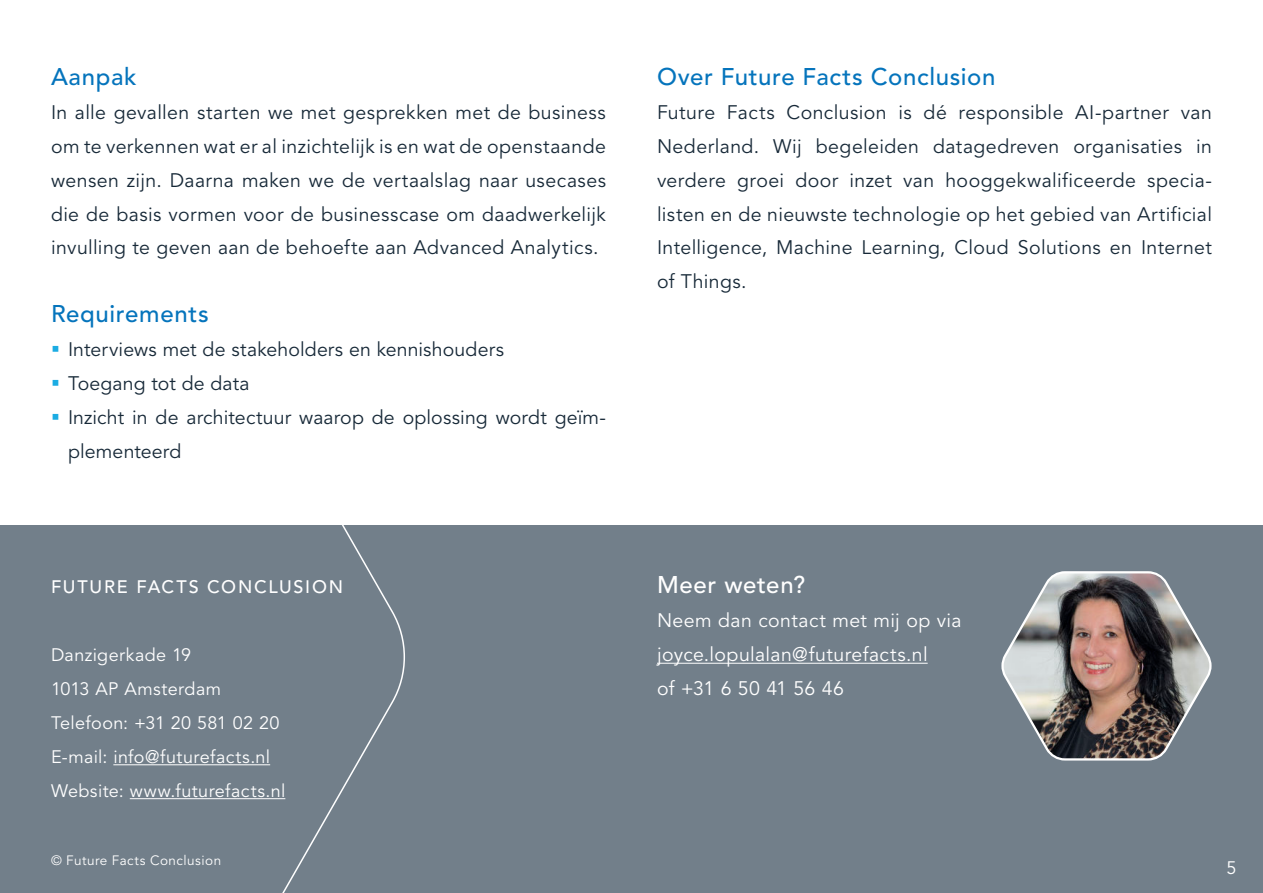
<style>
.page{position:relative;width:1263px;height:893px;background:#fff}
.page>*{position:absolute;margin:0;border:0;box-sizing:border-box;transform-origin:0 0}
.t1{font:500 24px "Avenir LT Std";letter-spacing:.03em;color:#0574bc}
.t2{font:500 24px "Avenir LT Std";letter-spacing:.03em;color:#fff}
.t3{font:19.5px/33.9px "Avenir LT Std";letter-spacing:.01em;color:#172938;text-align:justify}
.t4{font:19.5px/33.9px "Avenir LT Std";letter-spacing:.02em;color:#fff}
.t5{font:18px/33.9px "Avenir LT Std";letter-spacing:.02em;color:#fff}
.t6{font:500 18px "Avenir LT Std";letter-spacing:.095em;color:#fff}
.t7{font:13.5px "Avenir LT Std";letter-spacing:.035em;color:#fff}
</style>
<div class="page">
<div style="left:0;top:526px;width:1263px;height:367px;background:#727f8a"></div>
<hr style="left:657px;top:663px;width:271px;height:1px;background:#fff">
<svg style="left:0;top:525px;width:406px;height:368px"></svg>
<hr style="left:113px;top:764px;width:157px;height:1px;background:#fff">
<hr style="left:130px;top:798px;width:155px;height:1px;background:#fff">
<img style="left:1001px;top:571px;width:211px;height:190px">
<p class="t1" style="left:51px;top:66px;width:87px">Aanpak</p>
<p class="t3" style="left:51px;top:97px;width:556px">In alle gevallen starten we met gesprekken met de business om te verkennen wat er al inzichtelijk is en wat de openstaande wensen zijn. Daarna maken we de vertaalslag naar usecases die de basis vormen voor de businesscase om daadwerkelijk invulling te geven aan de behoefte aan Advanced Analytics.</p>
<p class="t1" style="left:51px;top:304px;width:159px">Requirements</p>
<p class="t3" style="left:68px;top:334px;width:539px;text-align:left">Interviews met de stakeholders en kennishouders<br>Toegang tot de data<br>Inzicht in de architectuur waarop de oplossing wordt geïm&shy;plementeerd</p>
<p class="t6" style="left:51px;top:580px;width:294px">FUTURE FACTS CONCLUSION</p>
<p class="t5" style="left:51px;top:640px;width:236px">Danzigerkade 19<br>1013 AP Amsterdam<br>Telefoon: +31 20 581 02 20<br>E-mail: info@futurefacts.nl<br>Website: www.futurefacts.nl</p>
<p class="t7" style="left:51px;top:854px;width:172px">© Future Facts Conclusion</p>
<p class="t1" style="left:657px;top:66px;width:340px">Over Future Facts Conclusion</p>
<p class="t3" style="left:657px;top:97px;width:556px">Future Facts Conclusion is dé responsible AI-partner van Nederland. Wij begeleiden datagedreven organisaties in verdere groei door inzet van hooggekwalificeerde specia&shy;listen en de nieuwste technologie op het gebied van Artificial Intelligence, Machine Learning, Cloud Solutions en Internet of Things.</p>
<p class="t2" style="left:657px;top:575px;width:149px">Meer weten?</p>
<p class="t4" style="left:657px;top:606px;width:306px">Neem dan contact met mij op via joyce.lopulalan@futurefacts.nl<br>of +31 6 50 41 56 46</p>
<p class="t5" style="left:1226px;top:853px;width:12px">5</p>
</div>
